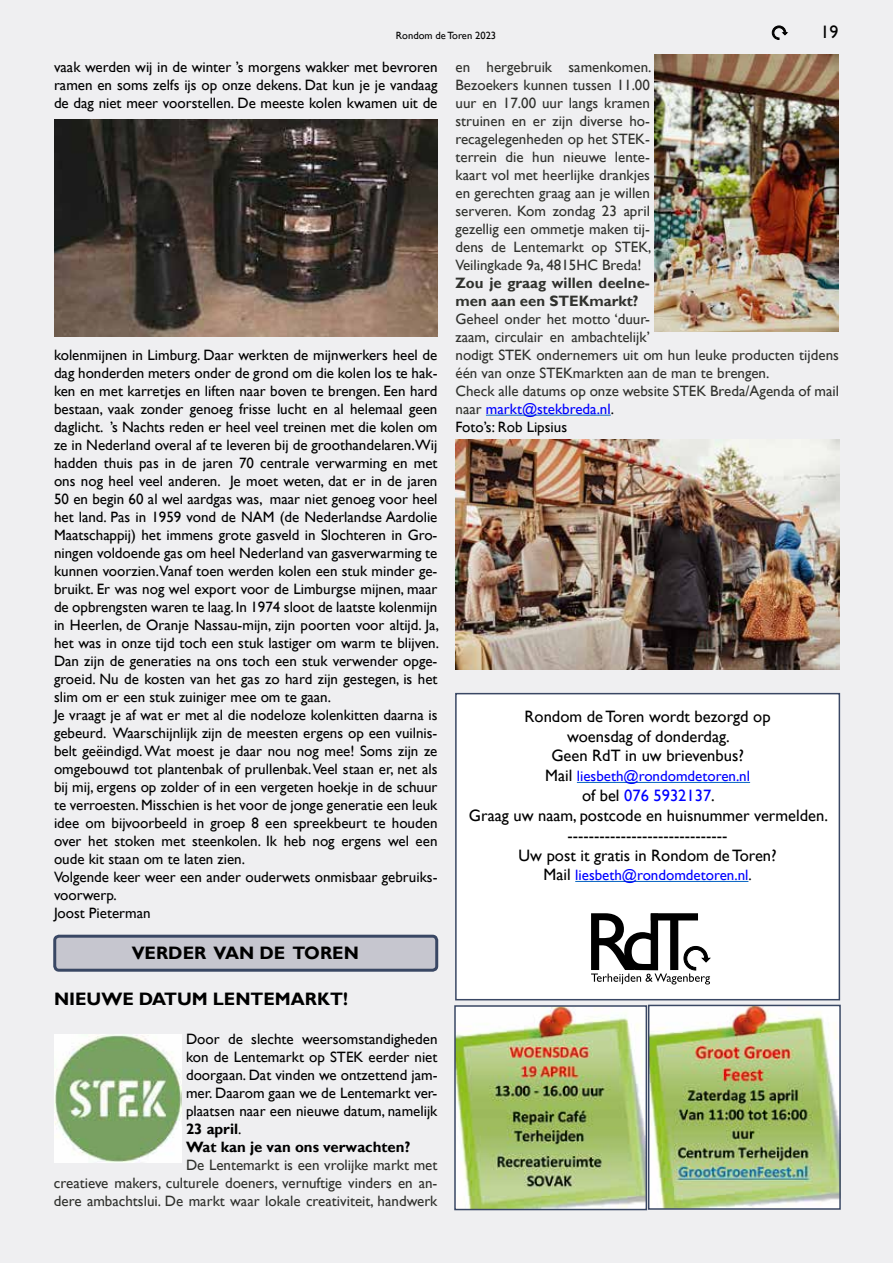
<style>
.page{position:relative;width:893px;height:1263px;background:#ecebee}
.page>*{position:absolute;margin:0;border:0;box-sizing:border-box;transform-origin:0 0}
.t1{font:700 18px "Gill Sans";color:#000}
.t2{font:18px "Gill Sans";color:#000}
.t3{font:16.5px/19.8px "Gill Sans";color:#000;text-align:center}
.t4{font:15px/18px "Gill Sans";color:#000}
.t5{font:15px/18px "Gill Sans";color:#30312d;text-align:justify}
.t6{font:15px "Gill Sans";color:#00f}
.t7{font:700 15px/18px "Gill Sans";color:#30312d}
.t8{font:10.5px "Gill Sans";color:#000}
.s1{color:#00f}
.s2{color:#000}
.s3{font-size:16.5px;color:#000}
.s4{font-weight:700}
</style>
<div class="page">
<svg style="left:772px;top:26px;width:15px;height:14px"></svg>
<hr style="left:486px;top:415px;width:125px;height:1px;background:#0563c1">
<img style="left:651px;top:1008px;width:187px;height:199px">
<div style="left:648px;top:1005px;width:193px;height:205px;border:2px solid #394764"></div>
<img style="left:457px;top:1008px;width:187px;height:199px">
<div style="left:454px;top:1005px;width:193px;height:205px;border:2px solid #394764"></div>
<div style="left:55px;top:936px;width:382px;height:34px;background:#c6c6cf;border-radius:4px"></div>
<div style="left:53px;top:935px;width:385px;height:37px;border:3px solid #394764;border-radius:4px"></div>
<img style="left:54px;top:1034px;width:128px;height:128px">
<img style="left:456px;top:439px;width:384px;height:231px">
<img style="left:54px;top:120px;width:383px;height:216px">
<img style="left:654px;top:54px;width:185px;height:277px">
<div style="left:456px;top:694px;width:383px;height:306px;background:#fff"></div>
<hr style="left:577px;top:782px;width:173px;height:1px;background:#0563c1">
<hr style="left:575px;top:881px;width:173px;height:1px;background:#0563c1">
<div style="left:455px;top:693px;width:385px;height:307px;border:2px solid #394764"></div>
<svg style="left:591px;top:913px;width:119px;height:71px"></svg>
<p class="t8" style="left:396px;top:29px;width:102px">Rondom de Toren 2023</p>
<p class="t2" style="left:820px;top:22px;width:19px">19</p>
<p class="t4" style="left:54px;top:58px;width:385px;text-align:justify">vaak werden wij in de winter ’s morgens wakker met bevroren ramen en soms zelfs ijs op onze dekens. Dat kun je je vandaag de dag niet meer voorstellen. De meeste kolen kwamen uit de</p>
<p class="t5" style="left:455px;top:58px;width:197px">en hergebruik samenkomen.<br>Bezoekers kunnen tussen 11.00 uur en 17.00 uur langs kramen struinen en er zijn diverse ho&shy;recagelegenheden op het STEK&shy;terrein die hun nieuwe lente&shy;kaart vol met heerlijke drankjes en gerechten graag aan je willen serveren. Kom zondag 23 april gezellig een ommetje maken tij&shy;dens de Lentemarkt op STEK, Veilingkade 9a, 4815HC Breda!</p>
<p class="t7" style="left:455px;top:274px;width:196px">Zou je graag willen deelne&shy;men aan een STEKmarkt?</p>
<p class="t5" style="left:455px;top:310px;width:385px;text-align:left">Geheel onder het motto ‘duur-<br>zaam, circulair en ambachtelijk’<br>nodigt STEK ondernemers uit om hun leuke producten tijdens één van onze STEKmarkten aan de man te brengen.<br>Check alle datums op onze website STEK Breda/Agenda of mail naar <span class="s1">markt@stekbreda.nl</span><span class="s2">.<br>Foto’s: Rob Lipsius</span></p>
<p class="t4" style="left:54px;top:346px;width:386px">kolenmijnen in Limburg. Daar werkten de mijnwerkers heel de dag honderden meters onder de grond om die kolen los te hak&shy;ken en met karretjes en liften naar boven te brengen. Een hard bestaan, vaak zonder genoeg frisse lucht en al helemaal geen daglicht. ’s Nachts reden er heel veel treinen met die kolen om ze in Nederland overal af te leveren bij de groothandelaren.Wij hadden thuis pas in de jaren 70 centrale verwarming en met ons nog heel veel anderen. Je moet weten, dat er in de jaren 50 en begin 60 al wel aardgas was, maar niet genoeg voor heel het land. Pas in 1959 vond de NAM (de Nederlandse Aardolie Maatschappij) het immens grote gasveld in Slochteren in Gro&shy;ningen voldoende gas om heel Nederland van gasverwarming te kunnen voorzien.Vanaf toen werden kolen een stuk minder ge&shy;bruikt. Er was nog wel export voor de Limburgse mijnen, maar de opbrengsten waren te laag. In 1974 sloot de laatste kolenmijn in Heerlen, de Oranje Nassau-mijn, zijn poorten voor altijd. Ja, het was in onze tijd toch een stuk lastiger om warm te blijven.<br>Dan zijn de generaties na ons toch een stuk verwender opge&shy;groeid. Nu de kosten van het gas zo hard zijn gestegen, is het slim om er een stuk zuiniger mee om te gaan.<br>Je vraagt je af wat er met al die nodeloze kolenkitten daarna is gebeurd. Waarschijnlijk zijn de meesten ergens op een vuilnis&shy;belt geëindigd. Wat moest je daar nou nog mee! Soms zijn ze omgebouwd tot plantenbak of prullenbak. Veel staan er, net als bij mij, ergens op zolder of in een vergeten hoekje in de schuur te verroesten. Misschien is het voor de jonge generatie een leuk idee om bijvoorbeeld in groep 8 een spreekbeurt te houden over het stoken met steenkolen. Ik heb nog ergens wel een oude kit staan om te laten zien.<br>Volgende keer weer een ander ouderwets onmisbaar gebruiks&shy;voorwerp.<br>Joost Pieterman</p>
<p class="t3" style="left:525px;top:707px;width:248px">Rondom de Toren wordt bezorgd op woensdag of donderdag.<br>Geen RdT in uw brievenbus?</p>
<p class="t6" style="left:545px;top:767px;width:206px"><span class="s3">Mail</span> liesbeth@rondomdetoren.nl</p>
<p class="t3" style="left:469px;top:786px;width:360px">of bel <span class="s1">076 5932137</span>.<br>Graag uw naam, postcode en huisnummer vermelden. ------------------------------<br>Uw post it gratis in Rondom de Toren?</p>
<p class="t6" style="left:543px;top:866px;width:210px"><span class="s3">Mail</span> liesbeth@rondomdetoren.nl<span class="s2">.</span></p>
<p class="t1" style="left:132px;top:942px;width:229px">VERDER VAN DE TOREN</p>
<p class="t1" style="left:54px;top:987px;width:295px">NIEUWE DATUM LENTEMARKT!</p>
<p class="t4" style="left:186px;top:1030px;width:253px">Door de slechte weersomstandigheden kon de Lentemarkt op STEK eerder niet doorgaan. Dat vinden we ontzettend jam&shy;mer. Daarom gaan we de Lentemarkt ver&shy;plaatsen naar een nieuwe datum, namelijk <span class="s4">23 april</span>.<br><span class="s4">Wat kan je van ons verwachten?</span></p>
<p class="t5" style="left:54px;top:1156px;width:385px;text-indent:132px">De Lentemarkt is een vrolijke markt met creatieve makers, culturele doeners, vernuftige vinders en an&shy;dere ambachtslui. De markt waar lokale creativiteit, handwerk</p>
</div>
